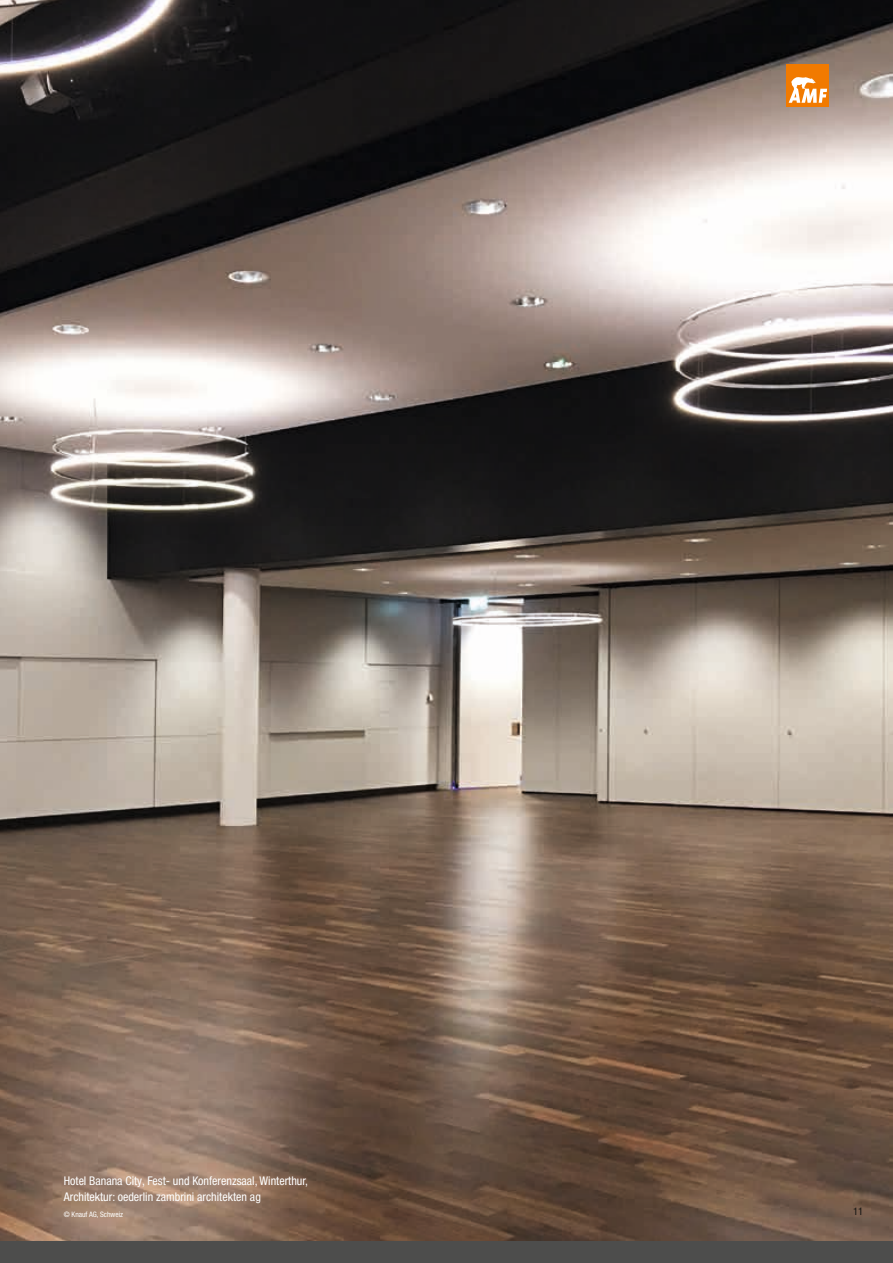
<style>
.page{position:relative;width:893px;height:1263px;background:#fff}
.page>*{position:absolute;margin:0;border:0;box-sizing:border-box;transform-origin:0 0}
.t1{font:condensed 12px/15.8px "Helvetica Neue LT Pro";color:#fff}
.t2{font:condensed 10.5px "Helvetica Neue LT Pro";color:#131413}
.t3{font:condensed 7.5px "Helvetica Neue LT Pro";color:#fff}
</style>
<div class="page">
<img style="left:0;top:0;width:893px;height:1242px">
<div style="left:0;top:1242px;width:893px;height:21px;background:#4d4d4c"></div>
<div style="left:787px;top:64px;width:42px;height:42px;background:#f17a00"></div>
<svg style="left:789px;top:77px;width:38px;height:26px"></svg>
<p class="t1" style="left:64px;top:1173px;width:246px">Hotel Banana City, Fest- und Konferenzsaal, Winterthur,<br>Architektur: oederlin zambrini architekten ag</p>
<p class="t3" style="left:64px;top:1209px;width:61px">© Knauf AG, Schweiz</p>
<p class="t2" style="left:853px;top:1205px;width:12px">11</p>
</div>
